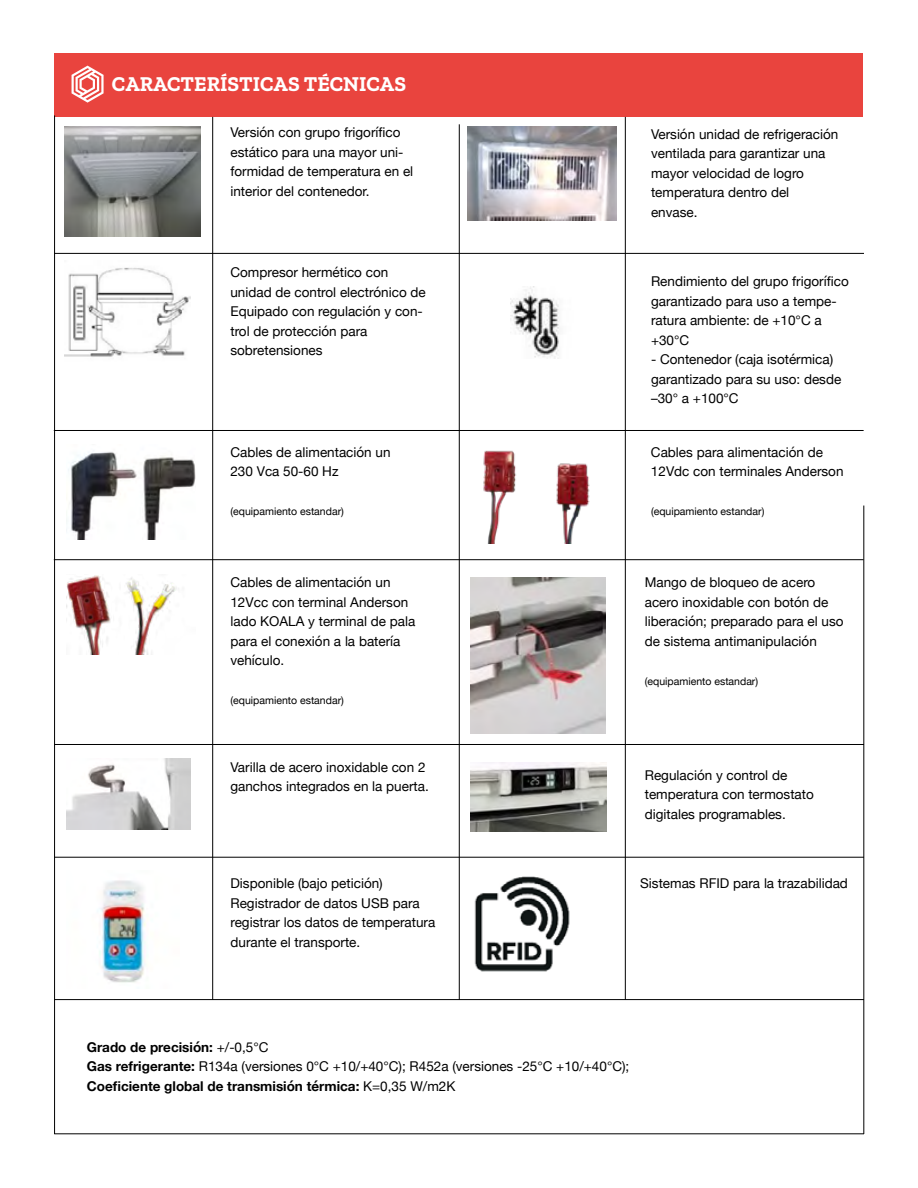
<style>
.page{position:relative;width:918px;height:1188px;background:#fff}
.page>*{position:absolute;margin:0;border:0;box-sizing:border-box;transform-origin:0 0}
.t1{font:700 21px "Zilla Slab";color:#fff}
.t2{font:13.5px/19.5px "Helvetica Neue";color:#000}
.t3{font:10.5px "Helvetica Neue";color:#000}
.s1{font-weight:700}
</style>
<div class="page">
<div style="left:54px;top:53px;width:808px;height:64px;background:#e9443e"></div>
<svg style="left:55px;top:65px;width:60px;height:207px"></svg>
<hr style="left:54px;top:115px;width:1px;height:1019px;background:#000">
<hr style="left:212px;top:117px;width:1px;height:883px;background:#000">
<hr style="left:459px;top:124px;width:1px;height:876px;background:#000">
<hr style="left:625px;top:117px;width:1px;height:883px;background:#000">
<hr style="left:864px;top:506px;width:1px;height:628px;background:#000">
<hr style="left:54px;top:253px;width:810px;height:1px;background:#000">
<hr style="left:54px;top:430px;width:810px;height:1px;background:#000">
<hr style="left:54px;top:559px;width:810px;height:1px;background:#000">
<hr style="left:54px;top:744px;width:810px;height:1px;background:#000">
<hr style="left:54px;top:857px;width:810px;height:1px;background:#000">
<hr style="left:54px;top:999px;width:810px;height:1px;background:#000">
<hr style="left:54px;top:1134px;width:810px;height:1px;background:#000">
<img style="left:510px;top:287px;width:49px;height:72px">
<img style="left:65px;top:127px;width:135px;height:109px">
<img style="left:467px;top:127px;width:149px;height:93px">
<img style="left:65px;top:261px;width:125px;height:96px">
<img style="left:66px;top:452px;width:129px;height:88px">
<img style="left:483px;top:450px;width:107px;height:94px">
<img style="left:66px;top:575px;width:111px;height:80px">
<img style="left:470px;top:577px;width:136px;height:157px">
<img style="left:66px;top:759px;width:124px;height:71px">
<img style="left:471px;top:763px;width:136px;height:68px">
<img style="left:99px;top:880px;width:47px;height:103px">
<img style="left:474px;top:876px;width:96px;height:96px">
<h1 class="t1" style="left:112px;top:72px;width:296px">CARACTERÍSTICAS TÉCNICAS</h1>
<p class="t2" style="left:230px;top:123px;width:184px">Versión con grupo frigorífico estático para una mayor uni&shy;formidad de temperatura en el interior del contenedor.</p>
<p class="t2" style="left:230px;top:264px;width:197px">Compresor hermético con unidad de control electrónico de<br>Equipado con regulación y con&shy;trol de protección para sobretensiones</p>
<p class="t2" style="left:230px;top:443px;width:162px">Cables de alimentación un<br>230 Vca 50-60 Hz</p>
<p class="t3" style="left:230px;top:504px;width:115px">(equipamiento estandar)</p>
<p class="t2" style="left:230px;top:573px;width:186px">Cables de alimentación un<br>12Vcc con terminal Anderson lado KOALA y terminal de pala para el conexión a la batería vehículo.</p>
<p class="t3" style="left:230px;top:693px;width:115px">(equipamiento estandar)</p>
<p class="t2" style="left:230px;top:758px;width:200px">Varilla de acero inoxidable con 2 ganchos integrados en la puerta.</p>
<p class="t2" style="left:230px;top:875px;width:206px">Disponible (bajo petición)<br>Registrador de datos USB para registrar los datos de temperatura durante el transporte.</p>
<p class="t2" style="left:651px;top:125px;width:189px">Versión unidad de refrigeración ventilada para garantizar una mayor velocidad de logro temperatura dentro del envase.</p>
<p class="t2" style="left:651px;top:272px;width:199px">Rendimiento del grupo frigorífico garantizado para uso a tempe&shy;ratura ambiente: de +10°C a +30°C</p>
<p class="t2" style="left:651px;top:350px;width:192px">- Contenedor (caja isotérmica) garantizado para su uso: desde –30° a +100°C</p>
<p class="t2" style="left:651px;top:443px;width:194px">Cables para alimentación de<br>12Vdc con terminales Anderson</p>
<p class="t3" style="left:651px;top:504px;width:115px">(equipamiento estandar)</p>
<p class="t2" style="left:645px;top:573px;width:200px">Mango de bloqueo de acero acero inoxidable con botón de liberación; preparado para el uso de sistema antimanipulación</p>
<p class="t3" style="left:645px;top:673px;width:115px">(equipamiento estandar)</p>
<p class="t2" style="left:645px;top:766px;width:171px">Regulación y control de temperatura con termostato digitales programables.</p>
<p class="t2" style="left:640px;top:875px;width:209px">Sistemas RFID para la trazabilidad</p>
<p class="t2" style="left:87px;top:1038px;width:544px"><span class="s1">Grado de precisión:</span> +/-0,5°C<br><span class="s1">Gas refrigerante:</span> R134a (versiones 0°C +10/+40°C); R452a (versiones -25°C +10/+40°C);<br><span class="s1">Coeficiente global de transmisión térmica:</span> K=0,35 W/m2K</p>
</div>
